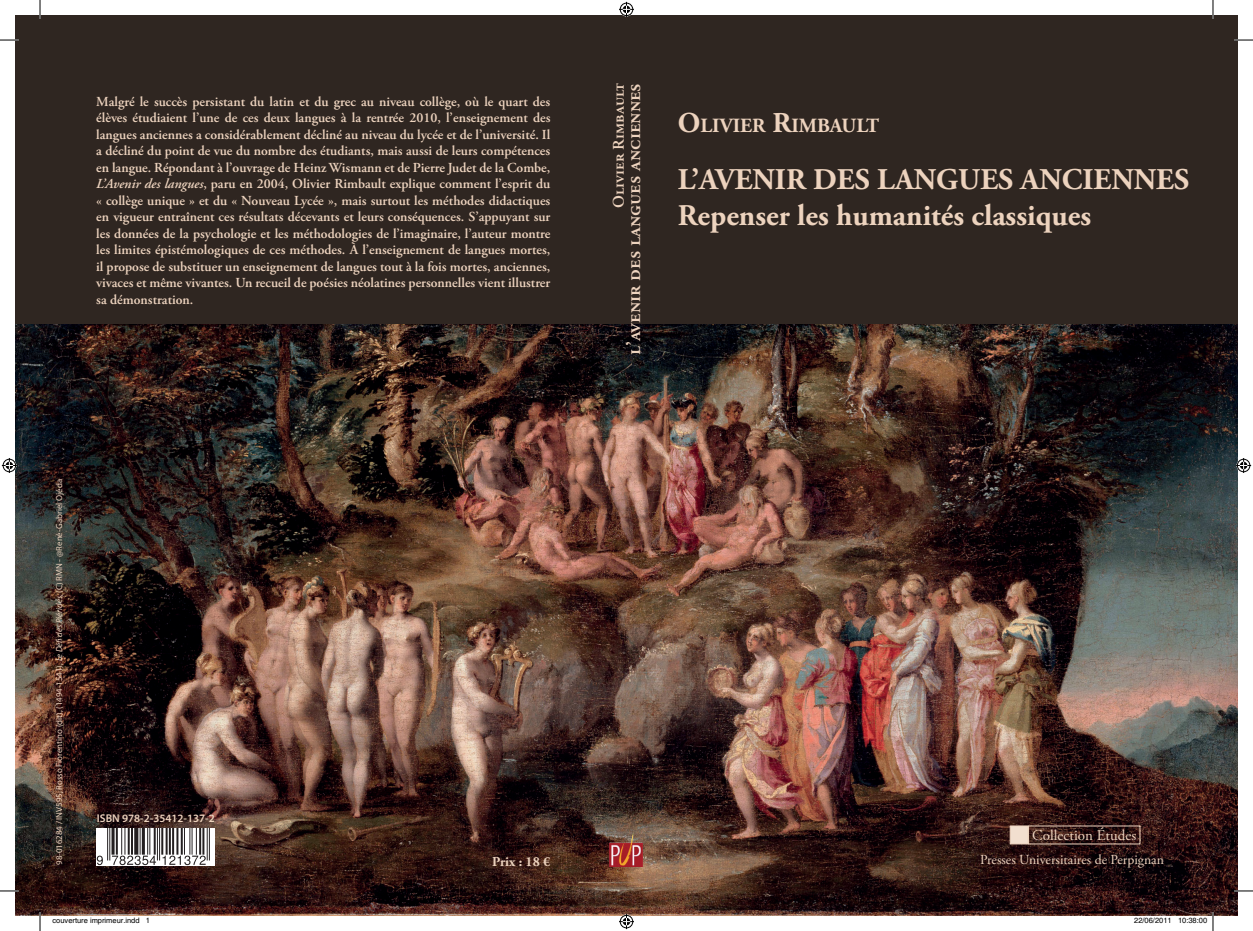
<style>
.page{position:relative;width:1253px;height:931px;background:#fff}
.page>*{position:absolute;margin:0;border:0;box-sizing:border-box;transform-origin:0 0}
.t1{font:700 30px "Adobe Garamond Pro";color:#edd3be}
.t2{font:700 20.12px "Adobe Garamond Pro";color:#edd3be}
.titre1{font:600 20px "Adobe Garamond Pro";color:#edd3be}
.titre1-2{font:600 16.25px "Adobe Garamond Pro";color:#edd3be}
.t3{font:15px "Adobe Garamond Pro";color:#edd3be}
.t4{font:600 13.75px/16.5px "Adobe Garamond Pro";color:#edd3be;text-align:justify}
.t5{font:13.75px "Adobe Garamond Pro";color:#edd3be}
.t6{font:700 13.75px "Adobe Garamond Pro";color:#edd3be}
.t7{font:600 11.25px "Myriad Pro";color:#edd3be}
.t8{font:8.75px "Myriad Pro";color:#edd3be}
.t9{font:7.5px "Helvetica";color:#000}
.s1{font-style:italic}
.s2{font-size:28.75px}
</style>
<div class="page">
<div style="left:15px;top:15px;width:1223px;height:900px;background:#2f2621"></div>
<img style="left:15px;top:324px;width:1223px;height:591px">
<div style="left:1010px;top:825px;width:18px;height:19px;background:#f2dfcf;border:1px solid #edd3be"></div>
<img style="left:610px;top:833px;width:32px;height:33px">
<svg style="left:96px;top:828px;width:118px;height:37px"></svg>
<hr style="left:107px;top:828px;width:1px;height:32px;background:#231f20">
<hr style="left:109px;top:828px;width:1px;height:32px;background:#231f20">
<hr style="left:111px;top:828px;width:4px;height:26px;background:#929090">
<hr style="left:157px;top:828px;width:1px;height:32px;background:#231f20">
<hr style="left:159px;top:828px;width:1px;height:32px;background:#231f20">
<hr style="left:161px;top:828px;width:2px;height:26px;background:#231f20">
<hr style="left:207px;top:828px;width:1px;height:32px;background:#231f20">
<hr style="left:209px;top:828px;width:1px;height:32px;background:#231f20">
<svg style="left:97px;top:855px;width:6px;height:10px"></svg>
<svg style="left:112px;top:828px;width:44px;height:37px"></svg>
<svg style="left:163px;top:828px;width:43px;height:37px;background:#abaaaa"></svg>
<svg style="left:0;top:39px;width:19px;height:2px"></svg>
<svg style="left:1234px;top:39px;width:19px;height:2px"></svg>
<svg style="left:0;top:890px;width:19px;height:1px"></svg>
<svg style="left:1234px;top:890px;width:19px;height:1px"></svg>
<svg style="left:39px;top:0;width:2px;height:19px"></svg>
<svg style="left:39px;top:912px;width:2px;height:18px"></svg>
<svg style="left:1212px;top:0;width:2px;height:19px"></svg>
<svg style="left:619px;top:2px;width:15px;height:15px"></svg>
<svg style="left:619px;top:914px;width:15px;height:15px"></svg>
<svg style="left:2px;top:458px;width:15px;height:15px"></svg>
<svg style="left:1236px;top:458px;width:15px;height:15px"></svg>
<svg style="left:1178px;top:912px;width:36px;height:18px"></svg>
<p class="t4" style="left:96px;top:93px;width:456px">Malgré le succès persistant du latin et du grec au niveau collège, où le quart des élèves étudiaient l’une de ces deux langues à la rentrée 2010, l’enseignement des langues anciennes a considérablement décliné au niveau du lycée et de l’université. Il a décliné du point de vue du nombre des étudiants, mais aussi de leurs compétences en langue. Répondant à l’ouvrage de Heinz Wismann et de Pierre Judet de la Combe, <span class="s1">L’Avenir des langues</span>, paru en 2004, Olivier Rimbault explique comment l’esprit du « collège unique » et du « Nouveau Lycée », mais surtout les méthodes didactiques en vigueur entraînent ces résultats décevants et leurs conséquences. S’appuyant sur les données de la psychologie et les méthodologies de l’imaginaire, l’auteur montre les limites épistémologiques de ces méthodes. À l’enseignement de langues mortes, il propose de substituer un enseignement de langues tout à la fois mortes, anciennes, vivaces et même vivantes. Un recueil de poésies néolatines personnelles vient illustrer sa démonstration.</p>
<p class="t8" style="left:54px;top:864px;width:387px;rotate:-90deg">98-016284 / INV595, Rosso Fiorentino (dit), (1494-1541), <span class="s1">Le Défi des Piérides,</span> (C) RMN - @René-Gabriel Ojéda</p>
<p class="t7" style="left:97px;top:811px;width:119px">ISBN 978-2-35412-137-2</p>
<p class="t6" style="left:492px;top:853px;width:60px">Prix : 18 €</p>
<p class="titre1-2" style="left:609px;top:208px;width:126px;rotate:-90deg">Olivier Rimbault</p>
<p class="titre1" style="left:622px;top:355px;width:273px;rotate:-90deg">l’avenir des langues anciennes</p>
<p class="t2" style="left:678px;top:113px;width:203px"><span class="s2">O</span>LIVIER <span class="s2">R</span>IMBAULT</p>
<p class="t1" style="left:678px;top:162px;width:513px">L’AVENIR DES LANGUES ANCIENNES</p>
<p class="t1" style="left:678px;top:198px;width:415px">Repenser les humanités classiques</p>
<p class="t3" style="left:1032px;top:826px;width:105px">Collection Études</p>
<p class="t5" style="left:980px;top:851px;width:185px">Presses Universitaires de Perpignan</p>
<p class="t9" style="left:53px;top:916px;width:99px">couverture imprimeur.indd 1</p>
<p class="t9" style="left:1134px;top:916px;width:74px">22/06/2011 10:38:00</p>
</div>
